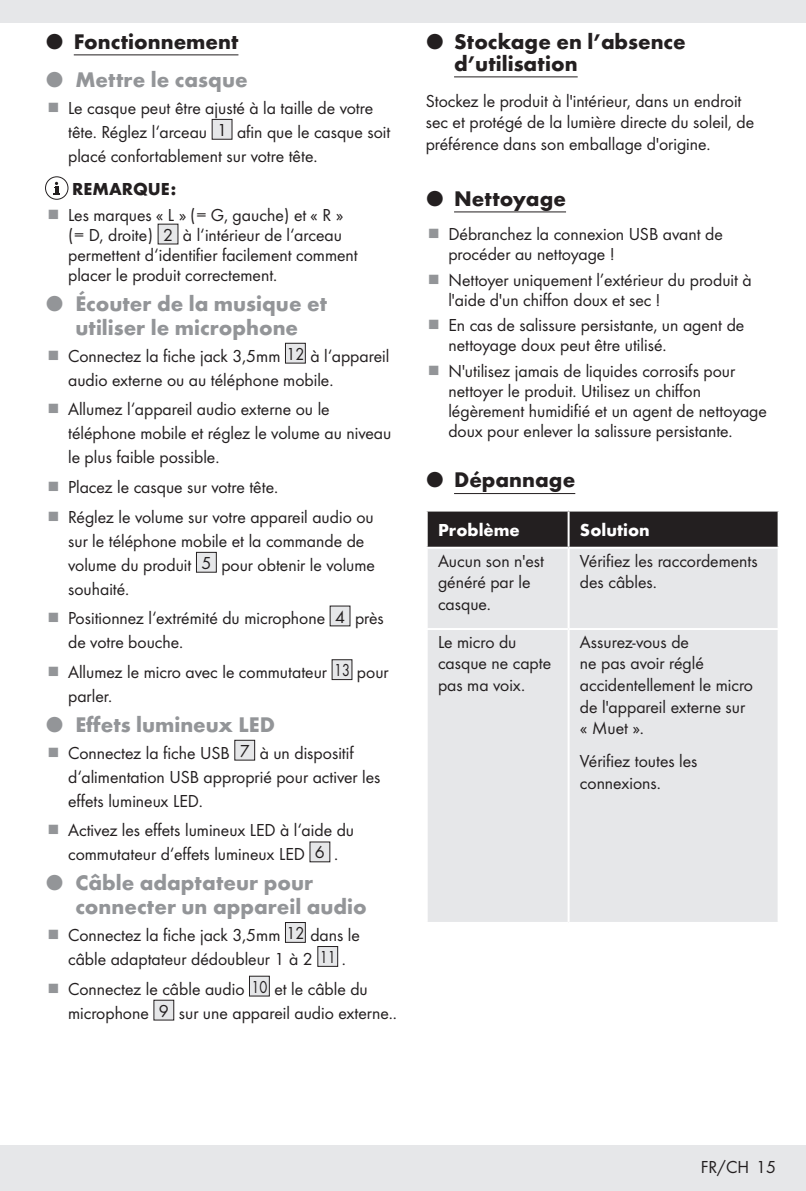
<style>
.page{position:relative;width:806px;height:1191px;background:#fff}
.page>*{position:absolute;margin:0;border:0;box-sizing:border-box;transform-origin:0 0}
.t1{font:700 22px/24px "Futura";color:#939598;text-align:center}
.t2{font:700 22px/38.2px "Futura";color:#231f20}
.t3{font:18px/24px "Futura Boo";color:#231f20}
.t4{font:700 18px "Futura";color:#fff}
.t5{font:700 18px "Futura";color:#231f20}
.s1{font-family:"European Pi Three";font-weight:400}
.s2{font-family:"European Pi Three";font-weight:400;color:#939598}
.s3{color:#939598}
</style>
<div class="page">
<div style="left:0;top:0;width:805px;height:23px;background:#e6e7e9"></div>
<div style="left:0;top:1145px;width:805px;height:46px;background:#e6e7e9"></div>
<hr style="left:74px;top:54px;width:164px;height:1px;background:#231f20">
<div style="left:212px;top:119px;width:20px;height:20px;background:#e6e7e9"></div>
<div style="left:211px;top:119px;width:21px;height:21px;border:1px solid #231f20"></div>
<div style="left:45px;top:177px;width:23px;height:22px;border:1px solid #231f20;border-radius:50%"></div>
<svg style="left:53px;top:182px;width:7px;height:12px"></svg>
<div style="left:158px;top:224px;width:20px;height:20px;background:#e6e7e9"></div>
<div style="left:285px;top:343px;width:20px;height:20px;background:#e6e7e9"></div>
<div style="left:285px;top:343px;width:20px;height:20px;border:1px solid #231f20"></div>
<div style="left:196px;top:552px;width:20px;height:20px;background:#e6e7e9"></div>
<div style="left:196px;top:552px;width:21px;height:20px;border:1px solid #231f20"></div>
<div style="left:330px;top:606px;width:20px;height:20px;background:#e6e7e9"></div>
<div style="left:332px;top:659px;width:20px;height:20px;background:#e6e7e9"></div>
<div style="left:331px;top:659px;width:21px;height:21px;border:1px solid #231f20"></div>
<div style="left:235px;top:740px;width:19px;height:20px;background:#e6e7e9"></div>
<div style="left:234px;top:739px;width:21px;height:21px;border:1px solid #231f20"></div>
<div style="left:310px;top:842px;width:19px;height:20px;background:#e6e7e9"></div>
<div style="left:285px;top:922px;width:20px;height:20px;background:#e6e7e9"></div>
<div style="left:285px;top:922px;width:20px;height:21px;border:1px solid #231f20"></div>
<div style="left:317px;top:946px;width:20px;height:20px;background:#e6e7e9"></div>
<div style="left:317px;top:946px;width:21px;height:21px;border:1px solid #231f20"></div>
<div style="left:249px;top:976px;width:20px;height:20px;background:#e6e7e9"></div>
<div style="left:249px;top:975px;width:21px;height:21px;border:1px solid #231f20"></div>
<div style="left:154px;top:1000px;width:20px;height:20px;background:#e6e7e9"></div>
<div style="left:153px;top:999px;width:21px;height:21px;border:1px solid #231f20"></div>
<hr style="left:454px;top:76px;width:123px;height:1px;background:#231f20">
<hr style="left:454px;top:211px;width:111px;height:1px;background:#231f20">
<hr style="left:454px;top:493px;width:121px;height:1px;background:#231f20">
<div style="left:427px;top:511px;width:350px;height:36px;background:#231f20"></div>
<div style="left:428px;top:549px;width:349px;height:373px;background:#e6e7e9"></div>
<hr style="left:567px;top:511px;width:2px;height:36px;background:#fff">
<hr style="left:567px;top:549px;width:2px;height:79px;background:#fff">
<hr style="left:425px;top:628px;width:143px;height:2px;background:#fff">
<hr style="left:568px;top:628px;width:211px;height:2px;background:#fff">
<hr style="left:567px;top:630px;width:2px;height:292px;background:#fff">
<p class="t2" style="left:45px;top:21px;width:204px"><span class="s1">P</span> Fonctionnement<br><span class="s2">P</span> <span class="s3">Mettre le casque</span></p>
<p class="t3" style="left:68px;top:95px;width:324px">Le casque peut être ajusté à la taille de votre tête. Réglez l‘arceau 1 afin que le casque soit placé confortablement sur votre tête.</p>
<p class="t5" style="left:72px;top:176px;width:106px">REMARQUE:</p>
<p class="t3" style="left:68px;top:204px;width:291px;line-height:20px">Les marques « L » (= G, gauche) et « R » (= D, droite) 2 à l‘intérieur de l‘arceau permettent d‘identifier facilement comment placer le produit correctement.</p>
<p class="t1" style="left:45px;top:290px;width:283px"><span class="s1">P</span> Écouter de la musique et utiliser le microphone</p>
<p class="t3" style="left:68px;top:343px;width:322px">Connectez la fiche jack 3,5mm 12 à l‘appareil audio externe ou au téléphone mobile.</p>
<p class="t3" style="left:68px;top:396px;width:324px">Allumez l‘appareil audio externe ou le téléphone mobile et réglez le volume au niveau le plus faible possible.</p>
<p class="t3" style="left:68px;top:471px;width:307px;line-height:29.6px">Placez le casque sur votre tête.<br>Réglez le volume sur votre appareil audio ou</p>
<p class="t3" style="left:68px;top:528px;width:308px">sur le téléphone mobile et la commande de volume du produit 5 pour obtenir le volume souhaité.</p>
<p class="t3" style="left:68px;top:605px;width:317px">Positionnez l‘extrémité du microphone 4 près de votre bouche.</p>
<p class="t3" style="left:68px;top:659px;width:322px">Allumez le micro avec le commutateur 13 pour parler.</p>
<p class="t1" style="left:45px;top:710px;width:231px"><span class="s1">P</span> Effets lumineux LED</p>
<p class="t3" style="left:68px;top:739px;width:314px">Connectez la fiche USB 7 à un dispositif d‘alimentation USB approprié pour activer les effets lumineux LED.</p>
<p class="t3" style="left:68px;top:817px;width:287px">Activez les effets lumineux LED à l‘aide du commutateur d‘effets lumineux LED 6 .</p>
<p class="t1" style="left:75px;top:869px;width:292px;text-align:left;text-indent:-30px"><span class="s1">P</span> Câble adaptateur pour connecter un appareil audio</p>
<p class="t3" style="left:68px;top:922px;width:293px">Connectez la fiche jack 3,5mm 12 dans le câble adaptateur dédoubleur 1 à 2 11 .</p>
<p class="t3" style="left:68px;top:975px;width:330px">Connectez le câble audio 10 et le câble du microphone 9 sur une appareil audio externe..</p>
<p class="t2" style="left:454px;top:29px;width:233px;line-height:22px;text-indent:-28px"><span class="s1">P</span> Stockage en l’absence d’utilisation</p>
<p class="t3" style="left:425px;top:89px;width:330px;line-height:21.6px">Stockez le produit à l'intérieur, dans un endroit sec et protégé de la lumière directe du soleil, de préférence dans son emballage d'origine.</p>
<p class="t2" style="left:425px;top:178px;width:142px"><span class="s1">P</span> Nettoyage</p>
<p class="t3" style="left:448px;top:223px;width:276px;line-height:20px">Débranchez la connexion USB avant de procéder au nettoyage !</p>
<p class="t3" style="left:448px;top:269px;width:305px;line-height:20px">Nettoyer uniquement l’extérieur du produit à l'aide d'un chiffon doux et sec !</p>
<p class="t3" style="left:448px;top:314px;width:297px;line-height:20px">En cas de salissure persistante, un agent de nettoyage doux peut être utilisé.</p>
<p class="t3" style="left:448px;top:360px;width:320px;line-height:20px">N'utilisez jamais de liquides corrosifs pour nettoyer le produit. Utilisez un chiffon légèrement humidifié et un agent de nettoyage doux pour enlever la salissure persistante.</p>
<p class="t2" style="left:425px;top:459px;width:151px"><span class="s1">P</span> Dépannage</p>
<p class="t4" style="left:438px;top:516px;width:83px">Problème</p>
<p class="t4" style="left:579px;top:516px;width:71px">Solution</p>
<p class="t3" style="left:438px;top:549px;width:107px;line-height:21.6px">Aucun son n'est généré par le casque.</p>
<p class="t3" style="left:579px;top:549px;width:179px;line-height:21.6px">Vérifiez les raccordements des câbles.</p>
<p class="t3" style="left:438px;top:630px;width:115px;line-height:21.6px">Le micro du casque ne capte pas ma voix.</p>
<p class="t3" style="left:579px;top:630px;width:174px;line-height:21.6px">Assurez-vous de<br>ne pas avoir réglé accidentellement le micro de l'appareil externe sur « Muet ».</p>
<p class="t3" style="left:579px;top:749px;width:119px;line-height:21.6px">Vérifiez toutes les connexions.</p>
<p class="t3" style="left:700px;top:1154px;width:77px">FR/CH 15</p>
</div>
